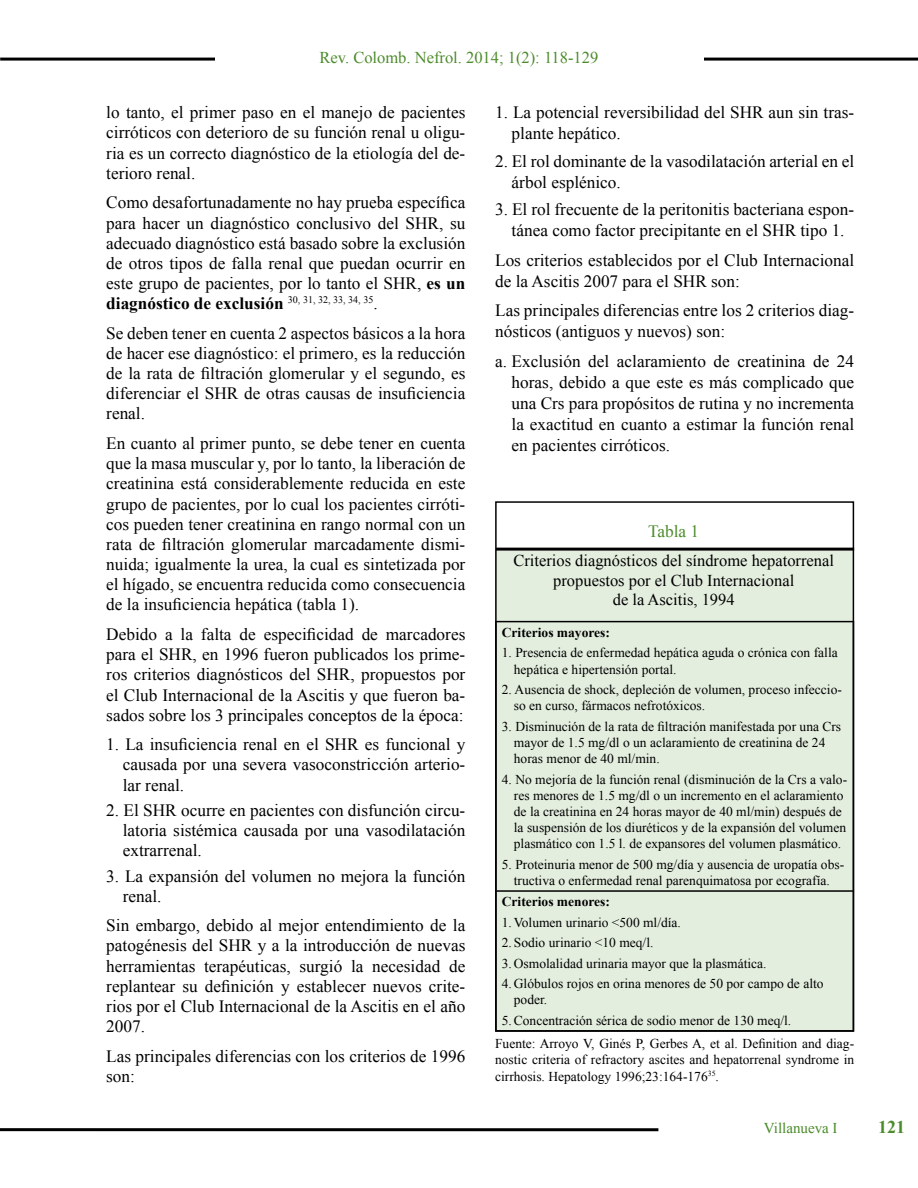
<style>
.page{position:relative;width:918px;height:1188px;background:#fff}
.page>*{position:absolute;margin:0;border:0;box-sizing:border-box;transform-origin:0 0}
.t1{font:700 18px "Times New Roman";color:#4c8b2b}
.t2{font:17.25px/20.2px "Times New Roman";color:#000;text-align:justify}
.t3{font:17.25px "Times New Roman";color:#4c8b2b}
.t4{font:16.5px/19.8px "Times New Roman";color:#000;text-align:center}
.t5{font:16.5px "Times New Roman";color:#4c8b2b}
.t6{font:15px "Times New Roman";color:#4c8b2b}
.t7{font:13.5px/16.2px "Times New Roman";color:#000}
.t8{font:700 13.5px "Times New Roman";color:#000}
.s1{font-style:inherit}
.s2{font-weight:700}
</style>
<div class="page">
<hr style="left:0;top:58px;width:918px;height:3px;background:#000">
<div style="left:215px;top:52px;width:488px;height:18px;background:#fff"></div>
<hr style="left:0;top:1128px;width:658px;height:3px;background:#000">
<div style="left:496px;top:551px;width:358px;height:479px;background:#e4eedf"></div>
<hr style="left:496px;top:548px;width:358px;height:3px;background:#000">
<hr style="left:495px;top:621px;width:359px;height:1px;background:#000">
<hr style="left:495px;top:622px;width:2px;height:268px;background:#000">
<hr style="left:853px;top:622px;width:1px;height:268px;background:#000">
<hr style="left:495px;top:890px;width:359px;height:2px;background:#000">
<hr style="left:495px;top:892px;width:2px;height:138px;background:#000">
<hr style="left:853px;top:892px;width:1px;height:138px;background:#000">
<hr style="left:495px;top:1030px;width:359px;height:2px;background:#000">
<p class="t5" style="left:320px;top:47px;width:280px">Rev. Colomb. Nefrol. <span class="s1">2014; 1(2): 118-129</span></p>
<p class="t2" style="left:106px;top:102px;width:361px">lo tanto, el primer paso en el manejo de pacientes cirróticos con deterioro de su función renal u oligu&shy;ria es un correcto diagnóstico de la etiología del de&shy;terioro renal.</p>
<p class="t2" style="left:106px;top:192px;width:361px">Como desafortunadamente no hay prueba específica para hacer un diagnóstico conclusivo del SHR, su adecuado diagnóstico está basado sobre la exclusión de otros tipos de falla renal que puedan ocurrir en este grupo de pacientes, por lo tanto el SHR, <span class="s2">es un diagnóstico de exclusión</span> <sup>30,</sup> <sup>31,</sup> <sup>32,</sup> <sup>33,</sup> <sup>34,</sup> <sup>35</sup>.</p>
<p class="t2" style="left:106px;top:323px;width:361px">Se deben tener en cuenta 2 aspectos básicos a la hora de hacer ese diagnóstico: el primero, es la reducción de la rata de filtración glomerular y el segundo, es diferenciar el SHR de otras causas de insuficiencia renal.</p>
<p class="t2" style="left:106px;top:433px;width:361px">En cuanto al primer punto, se debe tener en cuenta que la masa muscular y, por lo tanto, la liberación de creatinina está considerablemente reducida en este grupo de pacientes, por lo cual los pacientes cirróti&shy;cos pueden tener creatinina en rango normal con un rata de filtración glomerular marcadamente dismi&shy;nuida; igualmente la urea, la cual es sintetizada por el hígado, se encuentra reducida como consecuencia de la insuficiencia hepática (tabla 1).</p>
<p class="t2" style="left:106px;top:624px;width:361px">Debido a la falta de especificidad de marcadores para el SHR, en 1996 fueron publicados los prime&shy;ros criterios diagnósticos del SHR, propuestos por el Club Internacional de la Ascitis y que fueron ba&shy;sados sobre los 3 principales conceptos de la época:</p>
<p class="t2" style="left:123px;top:734px;width:344px;text-indent:-17px">1. La insuficiencia renal en el SHR es funcional y causada por una severa vasoconstricción arterio&shy;lar renal.</p>
<p class="t2" style="left:123px;top:800px;width:344px;text-indent:-16px">2. El SHR ocurre en pacientes con disfunción circu&shy;latoria sistémica causada por una vasodilatación extrarrenal.</p>
<p class="t2" style="left:123px;top:865px;width:344px;text-indent:-17px">3. La expansión del volumen no mejora la función renal.</p>
<p class="t2" style="left:106px;top:915px;width:361px">Sin embargo, debido al mejor entendimiento de la patogénesis del SHR y a la introducción de nuevas herramientas terapéuticas, surgió la necesidad de replantear su definición y establecer nuevos crite&shy;rios por el Club Internacional de la Ascitis en el año 2007.</p>
<p class="t2" style="left:106px;top:1046px;width:361px">Las principales diferencias con los criterios de 1996 son:</p>
<p class="t2" style="left:512px;top:102px;width:344px;line-height:21px;text-indent:-17px">1. La potencial reversibilidad del SHR aun sin tras&shy;plante hepático.</p>
<p class="t2" style="left:512px;top:150px;width:344px;line-height:21px;text-indent:-17px">2. El rol dominante de la vasodilatación arterial en el árbol esplénico.</p>
<p class="t2" style="left:495px;top:199px;width:361px;line-height:21px;text-align:center">3. El rol frecuente de la peritonitis bacteriana espon&shy;tánea como factor precipitante en el SHR tipo 1.</p>
<p class="t2" style="left:495px;top:249px;width:361px;line-height:21px">Los criterios establecidos por el Club Internacional de la Ascitis 2007 para el SHR son:</p>
<p class="t2" style="left:495px;top:300px;width:361px;line-height:21px">Las principales diferencias entre los 2 criterios diag&shy;nósticos (antiguos y nuevos) son:</p>
<p class="t2" style="left:512px;top:350px;width:344px;line-height:21px;text-indent:-17px">a. Exclusión del aclaramiento de creatinina de 24 horas, debido a que este es más complicado que una Crs para propósitos de rutina y no incrementa la exactitud en cuanto a estimar la función renal en pacientes cirróticos.</p>
<p class="t3" style="left:648px;top:520px;width:53px">Tabla 1</p>
<p class="t4" style="left:513px;top:550px;width:322px">Criterios diagnósticos del síndrome hepatorrenal propuestos por el Club Internacional<br>de la Ascitis, 1994</p>
<p class="t8" style="left:502px;top:623px;width:110px">Criterios mayores:</p>
<p class="t7" style="left:514px;top:645px;width:325px;text-indent:-12px">1. Presencia de enfermedad hepática aguda o crónica con falla hepática e hipertensión portal.</p>
<p class="t7" style="left:514px;top:681px;width:330px;text-indent:-12px">2. Ausencia de shock, depleción de volumen, proceso infeccio&shy;so en curso, fármacos nefrotóxicos.</p>
<p class="t7" style="left:514px;top:718px;width:329px;text-indent:-12px">3. Disminución de la rata de filtración manifestada por una Crs mayor de 1.5 mg/dl o un aclaramiento de creatinina de 24 horas menor de 40 ml/min.</p>
<p class="t7" style="left:514px;top:771px;width:335px;text-indent:-12px">4. No mejoría de la función renal (disminución de la Crs a valo&shy;res menores de 1.5 mg/dl o un incremento en el aclaramiento de la creatinina en 24 horas mayor de 40 ml/min) después de la suspensión de los diuréticos y de la expansión del volumen plasmático con 1.5 l. de expansores del volumen plasmático.</p>
<p class="t7" style="left:502px;top:856px;width:344px;text-align:center">5. Proteinuria menor de 500 mg/día y ausencia de uropatía obs&shy;tructiva o enfermedad renal parenquimatosa por ecografía.</p>
<p class="t8" style="left:502px;top:893px;width:110px">Criterios menores:</p>
<p class="t7" style="left:502px;top:914px;width:181px">1.Volumen urinario &lt;500 ml/día.</p>
<p class="t7" style="left:502px;top:932px;width:323px;line-height:20.4px">2. Sodio urinario &lt;10 meq/l.<br>3.Osmolalidad urinaria mayor que la plasmática.<br>4.Glóbulos rojos en orina menores de 50 por campo de alto</p>
<p class="t7" style="left:502px;top:989px;width:291px;line-height:20.4px;text-indent:12px">poder.<br>5.Concentración sérica de sodio menor de 130 meq/l.</p>
<p class="t7" style="left:495px;top:1035px;width:361px;text-align:justify">Fuente: Arroyo V, Ginés P, Gerbes A, et al. Definition and diag&shy;nostic criteria of refractory ascites and hepatorrenal syndrome in cirrhosis. Hepatology 1996;23:164-176<sup>35</sup>.</p>
<p class="t6" style="left:764px;top:1118px;width:75px">Villanueva I</p>
<p class="t1" style="left:878px;top:1114px;width:28px">121</p>
</div>
